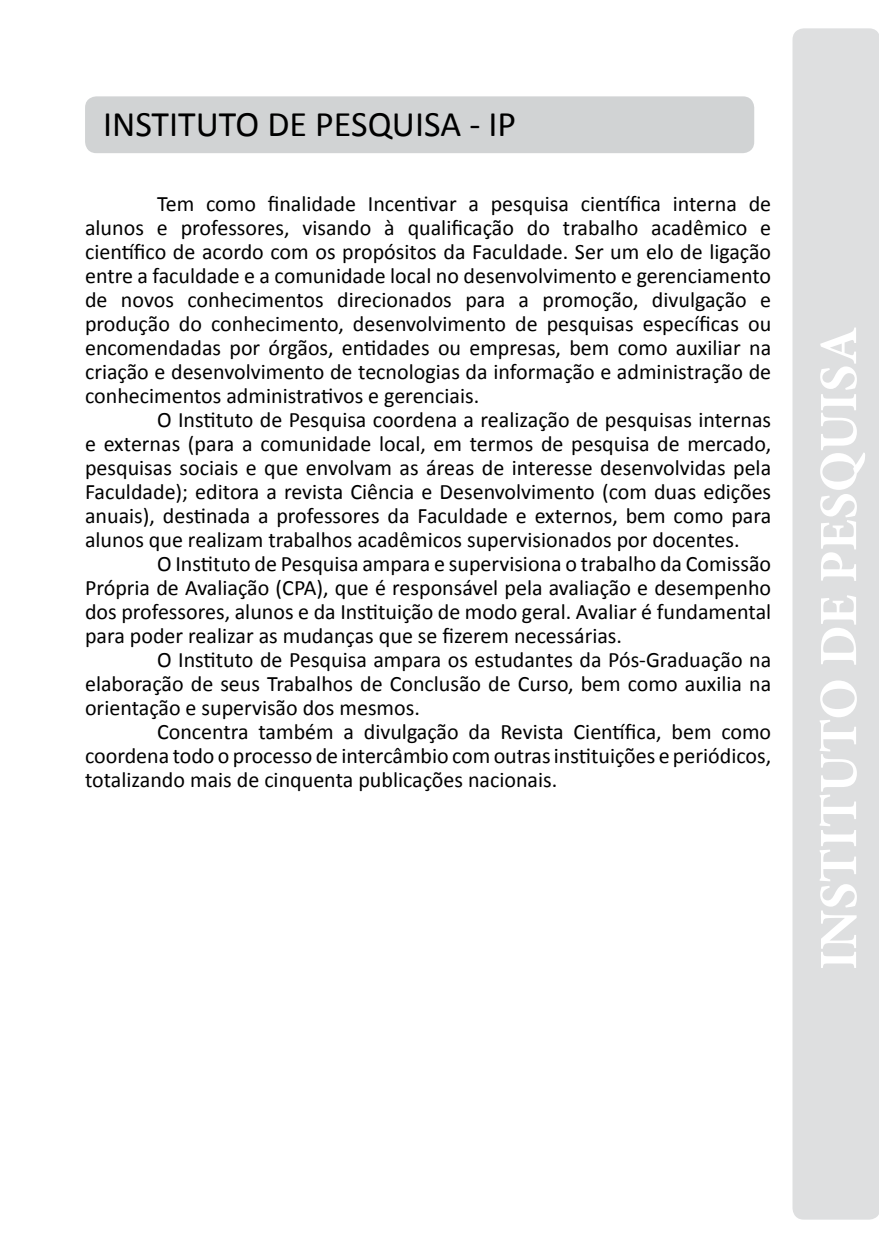
<style>
.page{position:relative;width:879px;height:1248px;background:#fff}
.page>*{position:absolute;margin:0;border:0;box-sizing:border-box;transform-origin:0 0}
.t1{font:700 54px "Minion Pro";color:#fff}
.t2{font:36px "Calibri";color:#000}
.t3{font:22px/24px "Calibri";color:#000;text-align:justify}
</style>
<div class="page">
<div style="left:792px;top:28px;width:87px;height:1191px;background:#dedfe0"></div>
<div style="left:85px;top:96px;width:669px;height:57px;background:#d1d3d4;border-radius:11px"></div>
<h2 class="t2" style="left:103px;top:101px;width:415px">INSTITUTO DE PESQUISA - IP</h2>
<p class="t3" style="left:85px;top:191px;width:687px;text-indent:72px">Tem como finalidade Incentivar a pesquisa científica interna de alunos e professores, visando à qualificação do trabalho acadêmico e científico de acordo com os propósitos da Faculdade. Ser um elo de ligação entre a faculdade e a comunidade local no desenvolvimento e gerenciamento de novos conhecimentos direcionados para a promoção, divulgação e produção do conhecimento, desenvolvimento de pesquisas específicas ou encomendadas por órgãos, entidades ou empresas, bem como auxiliar na criação e desenvolvimento de tecnologias da informação e administração de conhecimentos administrativos e gerenciais.</p>
<p class="t3" style="left:85px;top:407px;width:687px;text-indent:72px">O Instituto de Pesquisa coordena a realização de pesquisas internas e externas (para a comunidade local, em termos de pesquisa de mercado, pesquisas sociais e que envolvam as áreas de interesse desenvolvidas pela Faculdade); editora a revista Ciência e Desenvolvimento (com duas edições anuais), destinada a professores da Faculdade e externos, bem como para alunos que realizam trabalhos acadêmicos supervisionados por docentes.</p>
<p class="t3" style="left:85px;top:551px;width:687px;text-indent:72px">O Instituto de Pesquisa ampara e supervisiona o trabalho da Comissão Própria de Avaliação (CPA), que é responsável pela avaliação e desempenho dos professores, alunos e da Instituição de modo geral. Avaliar é fundamental para poder realizar as mudanças que se fizerem necessárias.</p>
<p class="t3" style="left:85px;top:647px;width:687px;text-indent:72px">O Instituto de Pesquisa ampara os estudantes da Pós-Graduação na elaboração de seus Trabalhos de Conclusão de Curso, bem como auxilia na orientação e supervisão dos mesmos.</p>
<p class="t3" style="left:85px;top:719px;width:687px;text-indent:72px">Concentra também a divulgação da Revista Científica, bem como coordena todo o processo de intercâmbio com outras instituições e periódicos, totalizando mais de cinquenta publicações nacionais.</p>
<h1 class="t1" style="left:801px;top:969px;width:645px;rotate:-90deg">INSTITUTO DE PESQUISA</h1>
</div>
